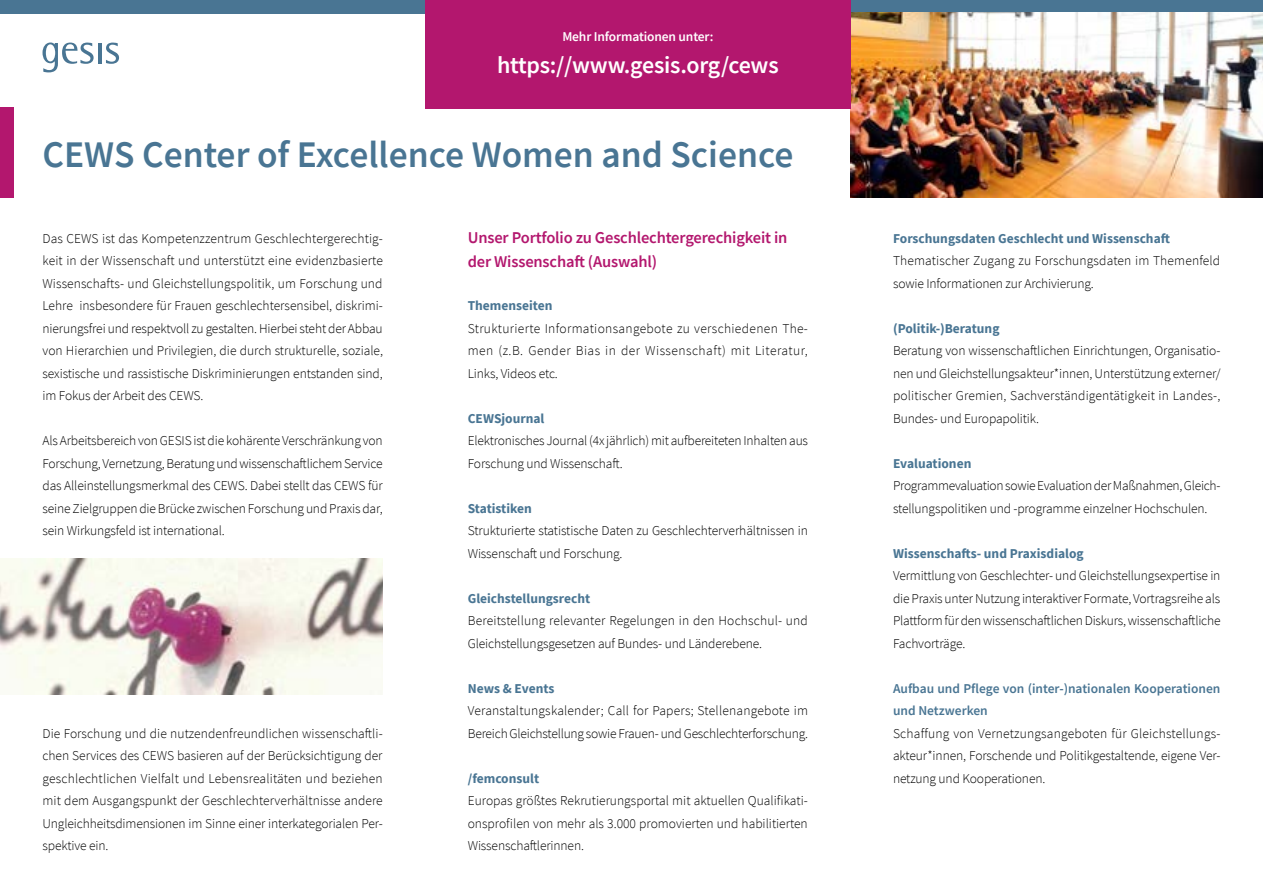
<style>
.page{position:relative;width:1263px;height:893px;background:#fff}
.page>*{position:absolute;margin:0;border:0;box-sizing:border-box;transform-origin:0 0}
.t1{font:600 37.5px "Source Sans Pro";color:#497593}
.t2{font:600 24px "Source Sans Pro";letter-spacing:-.01em;color:#fff}
.t3{font:600 16.5px/24px "Source Sans Pro";letter-spacing:-.01em;color:#b3176e}
.t4{font:300 13.5px/22.5px "Source Sans Pro";letter-spacing:-.01em;color:#000;text-align:justify}
.t5{font:700 13.5px "Source Sans Pro";color:#497593}
.t6{font:600 13.5px/22.5px "Source Sans Pro";color:#497593}
.t7{font:600 13.5px "Source Sans Pro";letter-spacing:-.01em;color:#fff}
</style>
<div class="page">
<div style="left:0;top:0;width:1263px;height:14px;background:#497593"></div>
<hr style="left:98px;top:43px;width:3px;height:20px;background:#497593">
<svg style="left:106px;top:43px;width:13px;height:21px"></svg>
<svg style="left:43px;top:43px;width:51px;height:29px"></svg>
<div style="left:0;top:108px;width:14px;height:90px;background:#b3176e"></div>
<img style="left:850px;top:12px;width:413px;height:186px">
<div style="left:425px;top:0;width:425px;height:108px;background:#b3176e"></div>
<img style="left:0;top:558px;width:382px;height:136px">
<p class="t7" style="left:562px;top:28px;width:153px">Mehr Informationen unter:</p>
<h2 class="t2" style="left:497px;top:49px;width:283px">https://www.gesis.org/cews</h2>
<h1 class="t1" style="left:43px;top:130px;width:752px">CEWS Center of Excellence Women and Science</h1>
<p class="t4" style="left:43px;top:227px;width:342px">Das CEWS ist das Kompetenzzentrum Geschlechtergerechtig&shy;keit in der Wissenschaft und unterstützt eine evidenzbasierte Wissenschafts- und Gleichstellungspolitik, um Forschung und Lehre insbesondere für Frauen geschlechtersensibel, diskrimi&shy;nierungsfrei und respektvoll zu gestalten. Hierbei steht der Abbau von Hierarchien und Privilegien, die durch strukturelle, soziale, sexistische und rassistische Diskriminierungen entstanden sind, im Fokus der Arbeit des CEWS.</p>
<p class="t4" style="left:43px;top:429px;width:342px">Als Arbeitsbereich von GESIS ist die kohärente Verschränkung von Forschung, Vernetzung, Beratung und wissenschaftlichem Service das Alleinstellungsmerkmal des CEWS. Dabei stellt das CEWS für seine Zielgruppen die Brücke zwischen Forschung und Praxis dar, sein Wirkungsfeld ist international.</p>
<p class="t4" style="left:43px;top:722px;width:342px">Die Forschung und die nutzendenfreundlichen wissenschaftli&shy;chen Services des CEWS basieren auf der Berücksichtigung der geschlechtlichen Vielfalt und Lebensrealitäten und beziehen mit dem Ausgangspunkt der Geschlechterverhältnisse andere Ungleichheitsdimensionen im Sinne einer interkategorialen Per&shy;spektive ein.</p>
<p class="t3" style="left:468px;top:225px;width:321px">Unser Portfolio zu Geschlechtergerechigkeit in der Wissenschaft (Auswahl)</p>
<p class="t5" style="left:468px;top:296px;width:86px">Themenseiten</p>
<p class="t4" style="left:468px;top:317px;width:342px">Strukturierte Informationsangebote zu verschiedenen The&shy;men (z.B. Gender Bias in der Wissenschaft) mit Literatur, Links, Videos etc.</p>
<p class="t5" style="left:468px;top:409px;width:78px">CEWSjournal</p>
<p class="t4" style="left:468px;top:429px;width:342px">Elektronisches Journal (4x jährlich) mit aufbereiteten Inhalten aus<br>Forschung und Wissenschaft.</p>
<p class="t5" style="left:468px;top:499px;width:66px">Statistiken</p>
<p class="t4" style="left:468px;top:519px;width:342px">Strukturierte statistische Daten zu Geschlechterverhältnissen in<br>Wissenschaft und Forschung.</p>
<p class="t5" style="left:468px;top:589px;width:124px">Gleichstellungsrecht</p>
<p class="t4" style="left:468px;top:609px;width:342px">Bereitstellung relevanter Regelungen in den Hochschul- und<br>Gleichstellungsgesetzen auf Bundes- und Länderebene.</p>
<p class="t5" style="left:468px;top:679px;width:88px">News &amp; Events</p>
<p class="t4" style="left:468px;top:699px;width:342px">Veranstaltungskalender; Call for Papers; Stellenangebote im<br>Bereich Gleichstellung sowie Frauen- und Geschlechterforschung.</p>
<p class="t5" style="left:468px;top:769px;width:73px">/femconsult</p>
<p class="t4" style="left:468px;top:789px;width:342px">Europas größtes Rekrutierungsportal mit aktuellen Qualifikati&shy;onsprofilen von mehr als 3.000 promovierten und habilitierten Wissenschaftlerinnen.</p>
<p class="t5" style="left:893px;top:229px;width:279px">Forschungsdaten Geschlecht und Wissenschaft</p>
<p class="t4" style="left:893px;top:249px;width:329px">Thematischer Zugang zu Forschungsdaten im Themenfeld sowie Informationen zur Archivierung.</p>
<p class="t5" style="left:893px;top:319px;width:108px">(Politik-)Beratung</p>
<p class="t4" style="left:893px;top:339px;width:329px">Beratung von wissenschaftlichen Einrichtungen, Organisatio&shy;nen und Gleichstellungsakteur*innen, Unterstützung externer/ politischer Gremien, Sachverständigentätigkeit in Landes-, Bundes- und Europapolitik.</p>
<p class="t5" style="left:893px;top:454px;width:80px">Evaluationen</p>
<p class="t4" style="left:893px;top:474px;width:329px">Programmevaluation sowie Evaluation der Maßnahmen, Gleich&shy;stellungspolitiken und -programme einzelner Hochschulen.</p>
<p class="t5" style="left:893px;top:544px;width:192px">Wissenschafts- und Praxisdialog</p>
<p class="t4" style="left:893px;top:564px;width:329px">Vermittlung von Geschlechter- und Gleichstellungsexpertise in die Praxis unter Nutzung interaktiver Formate, Vortragsreihe als Plattform für den wissenschaftlichen Diskurs, wissenschaftliche Fachvorträge.</p>
<p class="t6" style="left:893px;top:677px;width:329px">Aufbau und Pflege von (inter-)nationalen Kooperationen und Netzwerken</p>
<p class="t4" style="left:893px;top:722px;width:329px">Schaffung von Vernetzungsangeboten für Gleichstellungs&shy;akteur*innen, Forschende und Politikgestaltende, eigene Ver&shy;netzung und Kooperationen.</p>
</div>
